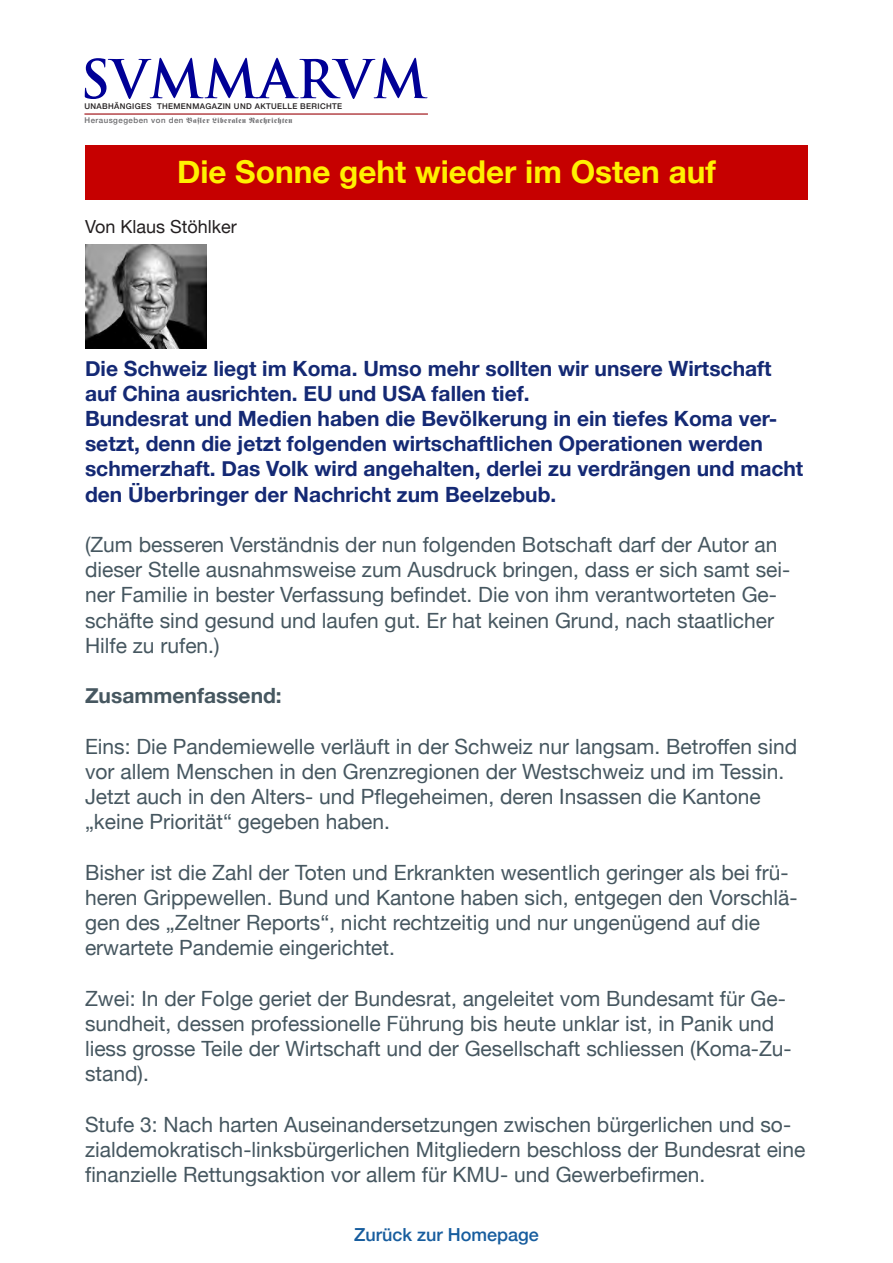
<style>
.page{position:relative;width:893px;height:1263px;background:#fff}
.page>*{position:absolute;margin:0;border:0;box-sizing:border-box;transform-origin:0 0}
.t1{font:700 52.05px "Trajan Pro";letter-spacing:.01em;color:#000096}
.t2{font:700 31.5px "Helvetica Neue";color:#fff101}
.t3{font:21px/25.2px "Helvetica Neue";color:#465760}
.t4{font:700 21px/25.2px "Helvetica Neue";color:#142974}
.t5{font:700 21px "Helvetica Neue";color:#465760}
.t6{font:500 18px "Helvetica Neue";color:#175d9e}
.t7{font:18px "Helvetica Neue";color:#231f20}
.t8{font:7.95px "Fraktur";letter-spacing:.07em;color:#6b6b6e}
.t9{font:500 7.95px "Helvetica Neue";letter-spacing:.045em;color:#231f20}
.s1{font-family:"Helvetica Neue";font-weight:500}
</style>
<div class="page">
<hr style="left:84px;top:113px;width:344px;height:2px;background:#a92b30">
<div style="left:85px;top:146px;width:723px;height:54px;background:#c60000"></div>
<img style="left:85px;top:244px;width:122px;height:105px">
<h1 class="t1" style="left:80px;top:47px;width:349px">SVMMARVM</h1>
<p class="t9" style="left:84px;top:100px;width:259px">UNABHÄNGIGES THEMENMAGAZIN UND AKTUELLE BERICHTE</p>
<p class="t8" style="left:85px;top:116px;width:209px"><span class="s1">Herausgegeben von den</span> Basler Liberalen Nachrichten</p>
<p class="t2" style="left:177px;top:147px;width:540px">Die Sonne geht wieder im Osten auf</p>
<p class="t7" style="left:85px;top:214px;width:153px">Von Klaus Stöhlker</p>
<p class="t4" style="left:85px;top:356px;width:688px">Die Schweiz liegt im Koma. Umso mehr sollten wir unsere Wirtschaft auf China ausrichten. EU und USA fallen tief.</p>
<p class="t4" style="left:85px;top:406px;width:720px">Bundesrat und Medien haben die Bevölkerung in ein tiefes Koma ver&shy;setzt, denn die jetzt folgenden wirtschaftlichen Operationen werden schmerzhaft. Das Volk wird angehalten, derlei zu verdrängen und macht den Überbringer der Nachricht zum Beelzebub.</p>
<p class="t3" style="left:85px;top:533px;width:707px">(Zum besseren Verständnis der nun folgenden Botschaft darf der Autor an dieser Stelle ausnahmsweise zum Ausdruck bringen, dass er sich samt sei&shy;ner Familie in bester Verfassung befindet. Die von ihm verantworteten Ge&shy;schäfte sind gesund und laufen gut. Er hat keinen Grund, nach staatlicher Hilfe zu rufen.)</p>
<p class="t5" style="left:85px;top:679px;width:198px">Zusammenfassend:</p>
<p class="t3" style="left:85px;top:735px;width:714px">Eins: Die Pandemiewelle verläuft in der Schweiz nur langsam. Betroffen sind vor allem Menschen in den Grenzregionen der Westschweiz und im Tessin.<br>Jetzt auch in den Alters- und Pflegeheimen, deren Insassen die Kantone „keine Priorität“ gegeben haben.</p>
<p class="t3" style="left:85px;top:861px;width:714px">Bisher ist die Zahl der Toten und Erkrankten wesentlich geringer als bei frü&shy;heren Grippewellen. Bund und Kantone haben sich, entgegen den Vorschlä&shy;gen des „Zeltner Reports“, nicht rechtzeitig und nur ungenügend auf die erwartete Pandemie eingerichtet.</p>
<p class="t3" style="left:85px;top:987px;width:708px">Zwei: In der Folge geriet der Bundesrat, angeleitet vom Bundesamt für Ge&shy;sundheit, dessen professionelle Führung bis heute unklar ist, in Panik und liess grosse Teile der Wirtschaft und der Gesellschaft schliessen (Koma-Zu&shy;stand).</p>
<p class="t3" style="left:85px;top:1113px;width:722px">Stufe 3: Nach harten Auseinandersetzungen zwischen bürgerlichen und so&shy;zialdemokratisch-linksbürgerlichen Mitgliedern beschloss der Bundesrat eine finanzielle Rettungsaktion vor allem für KMU- und Gewerbefirmen.</p>
<p class="t6" style="left:354px;top:1220px;width:186px">Zurück zur Homepage</p>
</div>
